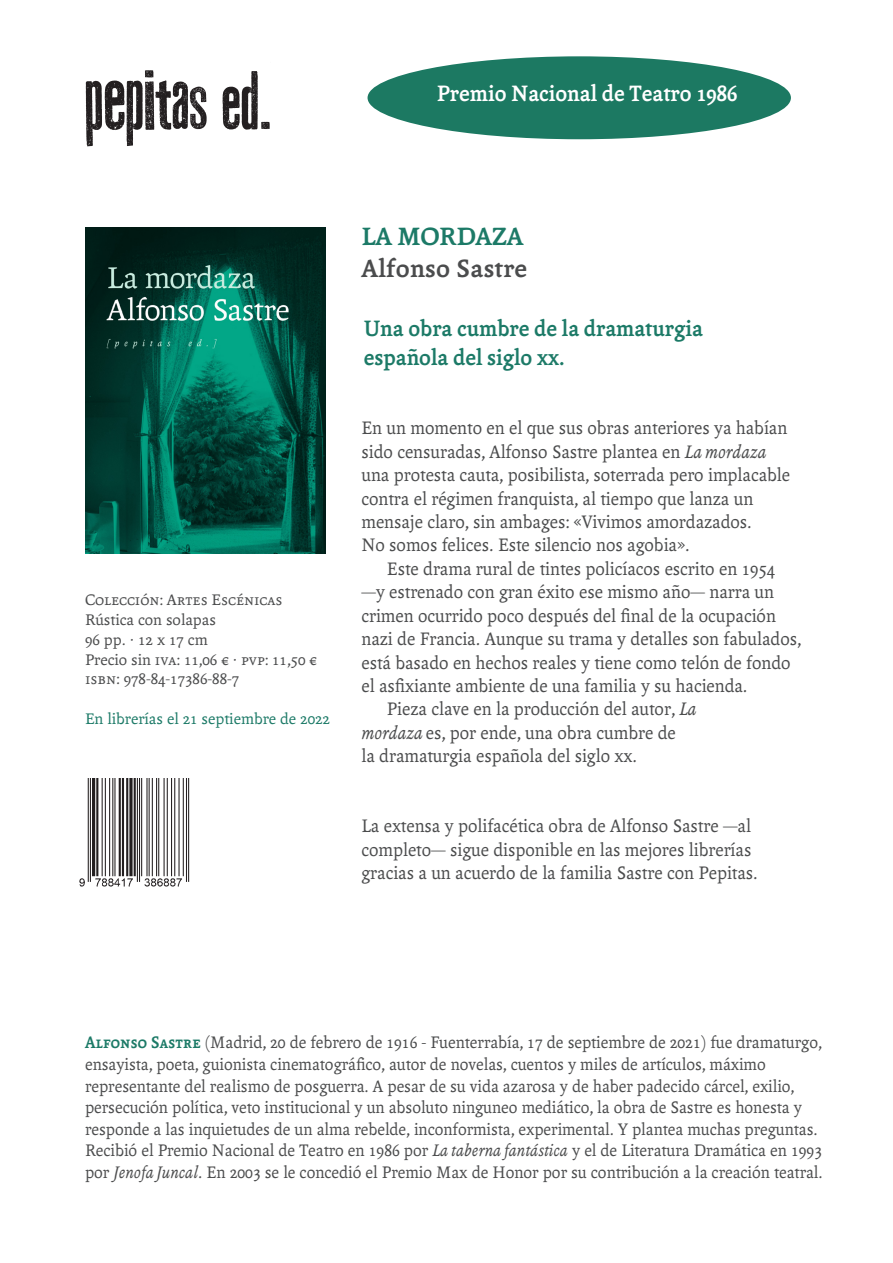
<style>
.page{position:relative;width:893px;height:1263px;background:#fff}
.page>*{position:absolute;margin:0;border:0;box-sizing:border-box;transform-origin:0 0}
.t1{font:700 27px/32.4px "Andralis ND Os F";letter-spacing:.01em;color:#4b4c4d}
.Texto_seguido_interi{font:700 24px/28.8px "Andralis ND Os F";color:#1c7a67;scale:.95 1}
.t2{font:700 24px "Andralis ND Os F";color:#fff;scale:.95 1}
.Texto_seguido_interi-2{font:19.5px/23.4px "Andralis ND Os F";color:#4b4c4d;scale:.95 1}
.t3{font:18px/21.6px "Andralis ND Os F";color:#4b4c4d;scale:.95 1}
.t4{font:16.5px "Andralis ND Os F";color:#4b4c4d}
.t5{font:16.5px "Andralis ND Os F";color:#1c7a67}
.t6{font:16.5px "Andralis NDSC";color:#4b4c4d}
.s1{color:#1c7a67}
.s2{font-family:"Andralis NDSC"}
.s3{font-style:italic}
.s4{font-family:"Andralis NDSC";font-weight:700;color:#1c7a67}
</style>
<div class="page">
<img style="left:85px;top:227px;width:240px;height:326px">
<img style="left:79px;top:779px;width:111px;height:108px">
<img style="left:85px;top:70px;width:185px;height:77px">
<div style="left:368px;top:56px;width:423px;height:83px;background:#1c7962;border-radius:50%"></div>
<p class="t2" style="left:437px;top:81px;width:318px">Premio Nacional de Teatro 1986</p>
<p class="t1" style="left:361px;top:220px;width:167px"><span class="s1">LA MORDAZA<br></span>Alfonso Sastre</p>
<p class="t6" style="left:85px;top:591px;width:199px">Colección: Artes Escénicas</p>
<p class="t4" style="left:85px;top:611px;width:132px">Rústica con solapas</p>
<p class="t4" style="left:85px;top:631px;width:124px">96 pp. · 12 x 17 cm</p>
<p class="t4" style="left:85px;top:650px;width:233px">Precio sin <span class="s2">iva:</span> 11,06 € <span class="s2">· pvp</span>: 11,50 €</p>
<p class="t4" style="left:85px;top:670px;width:156px"><span class="s2">isbn</span>: 978-84-17386-88-7</p>
<p class="t5" style="left:85px;top:710px;width:247px">En librerías el 21 septiembre de 2022</p>
<p class="Texto_seguido_interi" style="left:364px;top:314px;width:359px">Una obra cumbre de la dramaturgia española del siglo xx.</p>
<p class="Texto_seguido_interi-2" style="left:361px;top:417px;width:453px">En un momento en el que sus obras anteriores ya habían sido censuradas, Alfonso Sastre plantea en <span class="s3">La mordaza </span>una protesta cauta, posibilista, soterrada pero implacable contra el régimen franquista, al tiempo que lanza un mensaje claro, sin ambages: «Vivimos amordazados.<br>No somos felices. Este silencio nos agobia».</p>
<p class="Texto_seguido_interi-2" style="left:361px;top:557px;width:464px;text-indent:26px">Este drama rural de tintes policíacos escrito en 1954 —y estrenado con gran éxito ese mismo año— narra un crimen ocurrido poco después del final de la ocupación nazi de Francia. Aunque su trama y detalles son fabulados, está basado en hechos reales y tiene como telón de fondo el asfixiante ambiente de una familia y su hacienda.</p>
<p class="Texto_seguido_interi-2" style="left:361px;top:698px;width:354px;text-indent:26px">Pieza clave en la producción del autor, <span class="s3">La mordaza</span> es, por ende, una obra cumbre de<br>la dramaturgia española del siglo xx.</p>
<p class="Texto_seguido_interi-2" style="left:361px;top:815px;width:419px">La extensa y polifacética obra de Alfonso Sastre —al completo— sigue disponible en las mejores librerías gracias a un acuerdo de la familia Sastre con Pepitas.</p>
<p class="t3" style="left:85px;top:1032px;width:778px"><span class="s4">Alfonso Sastre</span> (Madrid, 20 de febrero de 1916 - Fuenterrabía, 17 de septiembre de 2021) fue dramaturgo, ensayista, poeta, guionista cinematográfico, autor de novelas, cuentos y miles de artículos, máximo representante del realismo de posguerra. A pesar de su vida azarosa y de haber padecido cárcel, exilio, persecución política, veto institucional y un absoluto ninguneo mediático, la obra de Sastre es honesta y responde a las inquietudes de un alma rebelde, inconformista, experimental. Y plantea muchas preguntas.<br>Recibió el Premio Nacional de Teatro en 1986 por <span class="s3">La taberna fantástica</span> y el de Literatura Dramática en 1993 por <span class="s3">Jenofa Juncal</span>. En 2003 se le concedió el Premio Max de Honor por su contribución a la creación teatral.</p>
</div>
